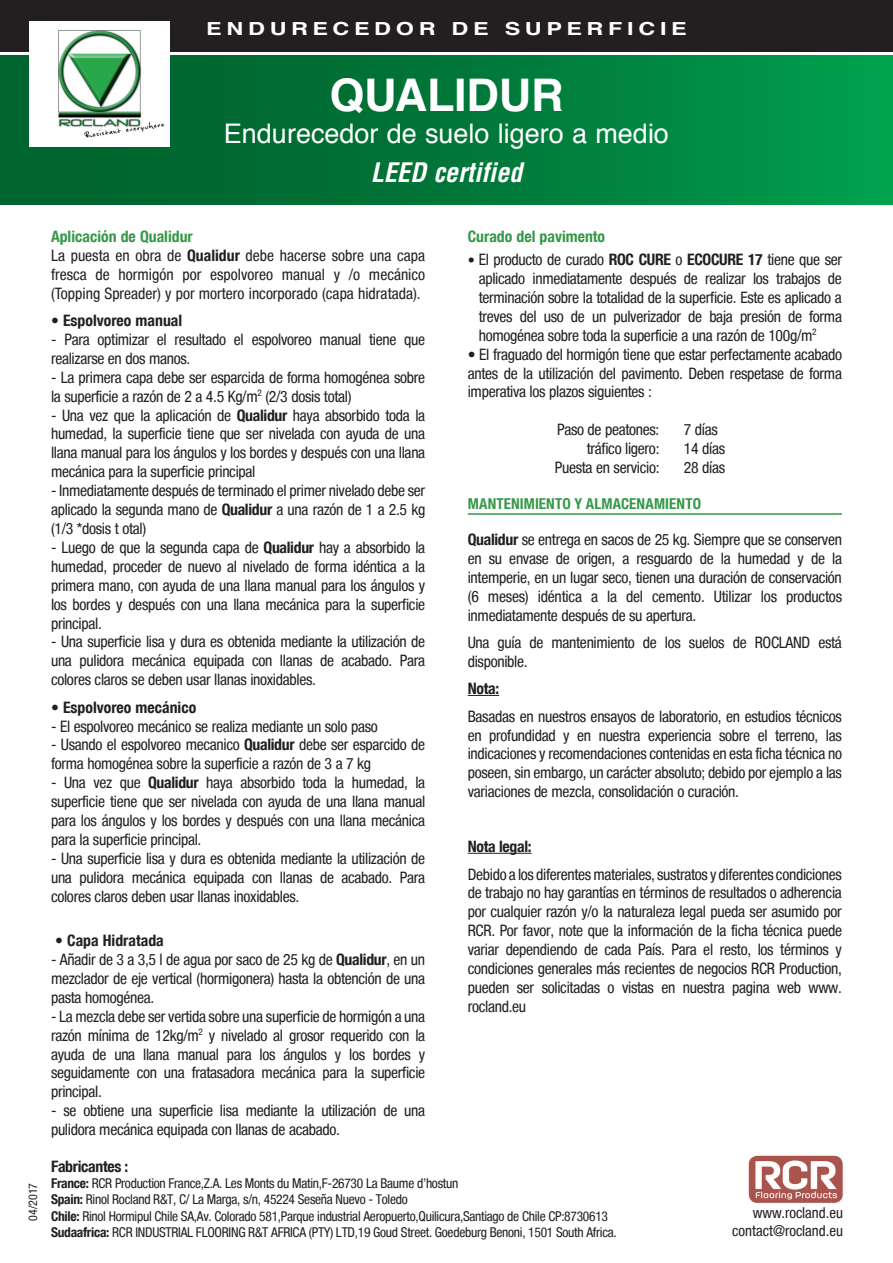
<style>
.page{position:relative;width:893px;height:1263px;background:#fff}
.page>*{position:absolute;margin:0;border:0;box-sizing:border-box;transform-origin:0 0}
.t1{font:700 45px "Helvetica";letter-spacing:-.005em;color:#fff}
.t2{font:27px "Helvetica";color:#fff}
.t3{font:italic 700 condensed 26.25px "Helvetica";color:#fff}
.t4{font:700 18px "Helvetica";letter-spacing:.2em;color:#fff;scale:1.3 1}
.t5{font:condensed 15.75px/18.9px "Helvetica Neue Condensed";letter-spacing:-.02em;color:#231f20;text-align:justify}
.t6{font:condensed 15.75px/18.9px "Helvetica Neue Condensed";color:#231f20}
.t7{font:700 condensed 15.75px "Helvetica Neue Condensed";color:#231f20}
.t8{font:700 condensed 15.75px "Helvetica Neue Condensed";letter-spacing:-.02em;color:#231f20}
.t9{font:700 condensed 15.75px "Helvetica Neue Condensed";color:#359847}
.t10{font:condensed 15px/18px "Helvetica Neue Condensed";color:#231f20;text-align:right}
.t11{font:700 condensed 15px "Helvetica Neue Condensed";letter-spacing:.01em;color:#359847}
.t12{font:condensed 13.5px/16.2px "Helvetica Neue Condensed";letter-spacing:-.02em;color:#231f20}
.t13{font:condensed 12px "Helvetica Neue Condensed";color:#231f20}
.s1{font-weight:700;color:#359847}
.s2{font-weight:700}
.s3{font-family:"Meta";font-stretch:normal;font-size:14.25px}
</style>
<div class="page">
<hr style="left:468px;top:513px;width:374px;height:2px;background:#359847">
<hr style="left:468px;top:695px;width:31px;height:1px;background:#231f20">
<hr style="left:468px;top:853px;width:64px;height:1px;background:#231f20">
<div style="left:0;top:55px;width:893px;height:149px;background:linear-gradient(to right,#005b29,#009a4b)"></div>
<div style="left:0;top:0;width:893px;height:51px;background:#231f20"></div>
<div style="left:30px;top:21px;width:140px;height:126px;background:#fff"></div>
<img style="left:58px;top:30px;width:107px;height:108px">
<img style="left:748px;top:1155px;width:95px;height:47px">
<p class="t4" style="left:206px;top:14px;width:371px">ENDURECEDOR DE SUPERFICIE</p>
<h1 class="t1" style="left:329px;top:59px;width:236px">QUALIDUR</h1>
<h2 class="t2" style="left:224px;top:113px;width:447px">Endurecedor de suelo ligero a medio</h2>
<h3 class="t3" style="left:371px;top:156px;width:153px">LEED certified</h3>
<p class="t13" style="left:26px;top:1221px;width:39px;rotate:-90deg">04/2017</p>
<p class="t6" style="left:51px;top:227px;width:376px"><span class="s1">Aplicación de Qualidur<br></span>La puesta en obra de <span class="s2">Qualidur</span> debe hacerse sobre una capa fresca de hormigón por espolvoreo manual y /o mecánico (Topping Spreader) y por mortero incorporado (capa hidratada).</p>
<p class="t7" style="left:51px;top:311px;width:133px">• Espolvoreo manual</p>
<p class="t5" style="left:51px;top:330px;width:376px">- Para optimizar el resultado el espolvoreo manual tiene que realizarse en dos manos.</p>
<p class="t5" style="left:51px;top:368px;width:376px">- La primera capa debe ser esparcida de forma homogénea sobre la superficie a razón de 2 a 4.5 Kg/m<sup>2</sup> (2/3 dosis total)</p>
<p class="t5" style="left:51px;top:405px;width:376px">- Una vez que la aplicación de <span class="s2">Qualidur</span> haya absorbido toda la humedad, la superficie tiene que ser nivelada con ayuda de una llana manual para los ángulos y los bordes y después con una llana mecánica para la superficie principal</p>
<p class="t5" style="left:51px;top:481px;width:376px">- Inmediatamente después de terminado el primer nivelado debe ser aplicado la segunda mano de <span class="s2">Qualidur</span> a una razón de 1 a 2.5 kg (1/3 *dosis t otal)</p>
<p class="t5" style="left:51px;top:538px;width:376px">- Luego de que la segunda capa de <span class="s2">Qualidur</span> hay a absorbido la humedad, proceder de nuevo al nivelado de forma idéntica a la primera mano, con ayuda de una llana manual para los ángulos y los bordes y después con una llana mecánica para la superficie principal.</p>
<p class="t5" style="left:51px;top:632px;width:376px">- Una superficie lisa y dura es obtenida mediante la utilización de una pulidora mecánica equipada con llanas de acabado. Para colores claros se deben usar llanas inoxidables.</p>
<p class="t7" style="left:51px;top:697px;width:147px">• Espolvoreo mecánico</p>
<p class="t5" style="left:51px;top:716px;width:328px">- El espolvoreo mecánico se realiza mediante un solo paso</p>
<p class="t5" style="left:51px;top:735px;width:376px">- Usando el espolvoreo mecanico <span class="s2">Qualidur</span> debe ser esparcido de forma homogénea sobre la superficie a razón de 3 a 7 kg</p>
<p class="t5" style="left:51px;top:773px;width:376px">- Una vez que <span class="s2">Qualidur</span> haya absorbido toda la humedad, la superficie tiene que ser nivelada con ayuda de una llana manual para los ángulos y los bordes y después con una llana mecánica para la superficie principal.</p>
<p class="t5" style="left:51px;top:849px;width:376px">- Una superficie lisa y dura es obtenida mediante la utilización de una pulidora mecánica equipada con llanas de acabado. Para colores claros deben usar llanas inoxidables.</p>
<p class="t7" style="left:55px;top:931px;width:110px">• Capa Hidratada</p>
<p class="t5" style="left:51px;top:950px;width:376px">- Añadir de 3 a 3,5 l de agua por saco de 25 kg de <span class="s2">Qualidur</span>, en un mezclador de eje vertical (hormigonera) hasta la obtención de una pasta homogénea.</p>
<p class="t5" style="left:51px;top:1007px;width:376px">- La mezcla debe ser vertida sobre una superficie de hormigón a una razón mínima de 12kg/m<sup>2</sup> y nivelado al grosor requerido con la ayuda de una llana manual para los ángulos y los bordes y seguidamente con una fratasadora mecánica para la superficie principal.</p>
<p class="t5" style="left:51px;top:1101px;width:376px">- se obtiene una superficie lisa mediante la utilización de una pulidora mecánica equipada con llanas de acabado.</p>
<p class="t9" style="left:468px;top:227px;width:139px">Curado del pavimento</p>
<p class="t5" style="left:479px;top:250px;width:365px;text-indent:-11px"><span class="s3">•</span> El producto de curado <span class="s2">ROC CURE</span> o <span class="s2">ECOCURE 17</span> tiene que ser aplicado inmediatamente después de realizar los trabajos de terminación sobre la totalidad de la superficie. Este es aplicado a treves del uso de un pulverizador de baja presión de forma homogénea sobre toda la superficie a una razón de 100g/m<sup>2</sup></p>
<p class="t5" style="left:468px;top:344px;width:376px">• El fraguado del hormigón tiene que estar perfectamente acabado antes de la utilización del pavimento. Deben respetase de forma imperativa los plazos siguientes :</p>
<p class="t5" style="left:557px;top:420px;width:104px">Paso de peatones:</p>
<p class="t5" style="left:684px;top:420px;width:36px">7 días</p>
<p class="t5" style="left:587px;top:439px;width:74px">tráfico ligero:</p>
<p class="t5" style="left:684px;top:439px;width:43px">14 días</p>
<p class="t5" style="left:555px;top:458px;width:106px">Puesta en servicio:</p>
<p class="t5" style="left:684px;top:458px;width:43px">28 días</p>
<p class="t11" style="left:468px;top:495px;width:235px">MANTENIMIENTO Y ALMACENAMIENTO</p>
<p class="t5" style="left:468px;top:530px;width:376px"><span class="s2">Qualidur</span> se entrega en sacos de 25 kg. Siempre que se conserven en su envase de origen, a resguardo de la humedad y de la intemperie, en un lugar seco, tienen una duración de conservación (6 meses) idéntica a la del cemento. Utilizar los productos inmediatamente después de su apertura.</p>
<p class="t5" style="left:468px;top:633px;width:376px">Una guía de mantenimiento de los suelos de ROCLAND está disponible.</p>
<p class="t7" style="left:468px;top:679px;width:33px">Nota:</p>
<p class="t5" style="left:468px;top:706px;width:376px">Basadas en nuestros ensayos de laboratorio, en estudios técnicos en profundidad y en nuestra experiencia sobre el terreno, las indicaciones y recomendaciones contenidas en esta ficha técnica no poseen, sin embargo, un carácter absoluto; debido por ejemplo a las variaciones de mezcla, consolidación o curación.</p>
<p class="t8" style="left:468px;top:837px;width:65px">Nota legal:</p>
<p class="t5" style="left:468px;top:864px;width:376px">Debido a los diferentes materiales, sustratos y diferentes condiciones de trabajo no hay garantías en términos de resultados o adherencia por cualquier razón y/o la naturaleza legal pueda ser asumido por RCR. Por favor, note que la información de la ficha técnica puede variar dependiendo de cada País. Para el resto, los términos y condiciones generales más recientes de negocios RCR Production, pueden ser solicitadas o vistas en nuestra pagina web www. rocland.eu</p>
<p class="t8" style="left:51px;top:1157px;width:79px">Fabricantes :</p>
<p class="t12" style="left:51px;top:1175px;width:567px"><span class="s2">France:</span> RCR Production France,Z.A. Les Monts du Matin,F-26730 La Baume d’hostun<br><span class="s2">Spain:</span> Rinol Rocland R&amp;T, C/ La Marga, s/n, 45224 Seseña Nuevo - Toledo<br><span class="s2">Chile:</span> Rinol Hormipul Chile SA,Av. Colorado 581,Parque industrial Aeropuerto,Quilicura,Santiago de Chile CP:8730613<br><span class="s2">Sudaafrica:</span> RCR INDUSTRIAL FLOORING R&amp;T AFRICA (PTY) LTD,19 Goud Street. Goedeburg Benoni, 1501 South Africa.</p>
<p class="t10" style="left:732px;top:1204px;width:112px">www.rocland.eu contact@rocland.eu</p>
</div>
